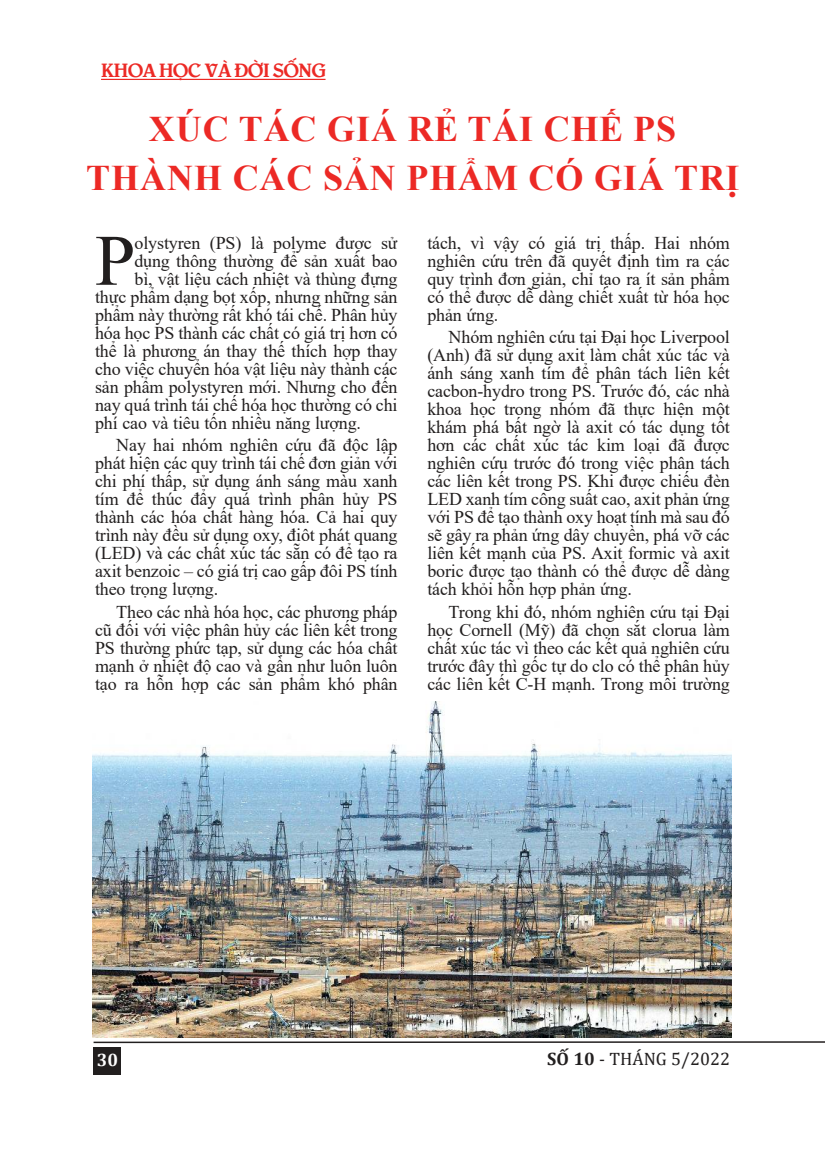
<style>
.page{position:relative;width:825px;height:1166px;background:#fff}
.page>*{position:absolute;margin:0;border:0;box-sizing:border-box;transform-origin:0 0}
.t1{font:72.3px "Times New Roman";color:#221f1f}
.t2{font:700 36px/49.5px "Times New Roman";letter-spacing:.025em;color:#ec2925;text-align:center}
.t3{font:18px/18px "Times New Roman";letter-spacing:-.01em;color:#221f1f;text-align:justify}
.t4{font:18px "Cambria";color:#221f1f}
.t5{font:18px "UTM Bienvenue";color:#ec2925}
.t6{font:700 18px "Cambria";color:#fff}
.s1{font-weight:700}
</style>
<div class="page">
<div style="left:94px;top:1046px;width:27px;height:28px;background:#221f1f"></div>
<svg style="left:93px;top:1041px;width:732px;height:2px"></svg>
<hr style="left:101px;top:79px;width:225px;height:1px;background:#ec2925">
<img style="left:93px;top:701px;width:638px;height:335px">
<p class="t5" style="left:101px;top:59px;width:226px">KHOA HỌC VÀ ĐỜI SỐNG</p>
<h2 class="t2" style="left:86px;top:107px;width:655px">XÚC TÁC GIÁ RẺ TÁI CHẾ PS<br>THÀNH CÁC SẢN PHẨM CÓ GIÁ TRỊ</h2>
<h1 class="t1" style="left:95px;top:233px;width:42px">P</h1>
<p class="t3" style="left:135px;top:235px;width:264px">olystyren (PS) là polyme được sử</p>
<p class="t3" style="left:135px;top:253px;width:264px">dụng thông thường để sản xuất bao</p>
<p class="t3" style="left:135px;top:271px;width:264px">bì, vật liệu cách nhiệt và thùng đựng</p>
<p class="t3" style="left:95px;top:289px;width:304px">thực phẩm dạng bọt xốp, nhưng những sản</p>
<p class="t3" style="left:95px;top:307px;width:304px">phẩm này thường rất khó tái chế. Phân hủy</p>
<p class="t3" style="left:95px;top:325px;width:304px">hóa học PS thành các chất có giá trị hơn có</p>
<p class="t3" style="left:95px;top:343px;width:304px">thể là phương án thay thế thích hợp thay</p>
<p class="t3" style="left:95px;top:361px;width:304px">cho việc chuyển hóa vật liệu này thành các</p>
<p class="t3" style="left:95px;top:379px;width:304px">sản phẩm polystyren mới. Nhưng cho đến</p>
<p class="t3" style="left:95px;top:397px;width:304px">nay quá trình tái chế hóa học thường có chi</p>
<p class="t3" style="left:95px;top:415px;width:267px">phí cao và tiêu tốn nhiều năng lượng.</p>
<p class="t3" style="left:95px;top:437px;width:304px;text-indent:21px">Nay hai nhóm nghiên cứu đã độc lập phát hiện các quy trình tái chế đơn giản với chi phí thấp, sử dụng ánh sáng màu xanh tím để thúc đẩy quá trình phân hủy PS thành các hóa chất hàng hóa. Cả hai quy trình này đều sử dụng oxy, điôt phát quang (LED) và các chất xúc tác sẵn có để tạo ra axit benzoic – có giá trị cao gấp đôi PS tính theo trọng lượng.</p>
<p class="t3" style="left:95px;top:604px;width:304px;text-indent:21px">Theo các nhà hóa học, các phương pháp cũ đối với việc phân hủy các liên kết trong PS thường phức tạp, sử dụng các hóa chất mạnh ở nhiệt độ cao và gần như luôn luôn tạo ra hỗn hợp các sản phẩm khó phân</p>
<p class="t3" style="left:427px;top:235px;width:304px">tách, vì vậy có giá trị thấp. Hai nhóm nghiên cứu trên đã quyết định tìm ra các quy trình đơn giản, chỉ tạo ra ít sản phẩm có thể được dễ dàng chiết xuất từ hóa học phản ứng.</p>
<p class="t3" style="left:427px;top:329px;width:304px;text-indent:21px">Nhóm nghiên cứu tại Đại học Liverpool (Anh) đã sử dụng axit làm chất xúc tác và ánh sáng xanh tím để phân tách liên kết cacbon-hydro trong PS. Trước đó, các nhà khoa học trong nhóm đã thực hiện một khám phá bất ngờ là axit có tác dụng tốt hơn các chất xúc tác kim loại đã được nghiên cứu trước đó trong việc phân tách các liên kết trong PS. Khi được chiếu đèn LED xanh tím công suất cao, axit phản ứng với PS để tạo thành oxy hoạt tính mà sau đó sẽ gây ra phản ứng dây chuyền, phá vỡ các liên kết mạnh của PS. Axit formic và axit boric được tạo thành có thể được dễ dàng tách khỏi hỗn hợp phản ứng.</p>
<p class="t3" style="left:427px;top:604px;width:304px;text-indent:21px">Trong khi đó, nhóm nghiên cứu tại Đại học Cornell (Mỹ) đã chọn sắt clorua làm chất xúc tác vì theo các kết quả nghiên cứu trước đây thì gốc tự do clo có thể phân hủy các liên kết C-H mạnh. Trong môi trường</p>
<p class="t6" style="left:97px;top:1048px;width:23px">30</p>
<p class="t4" style="left:547px;top:1047px;width:184px"><span class="s1">SỐ 10</span> ‐ THÁNG 5/2022</p>
</div>
